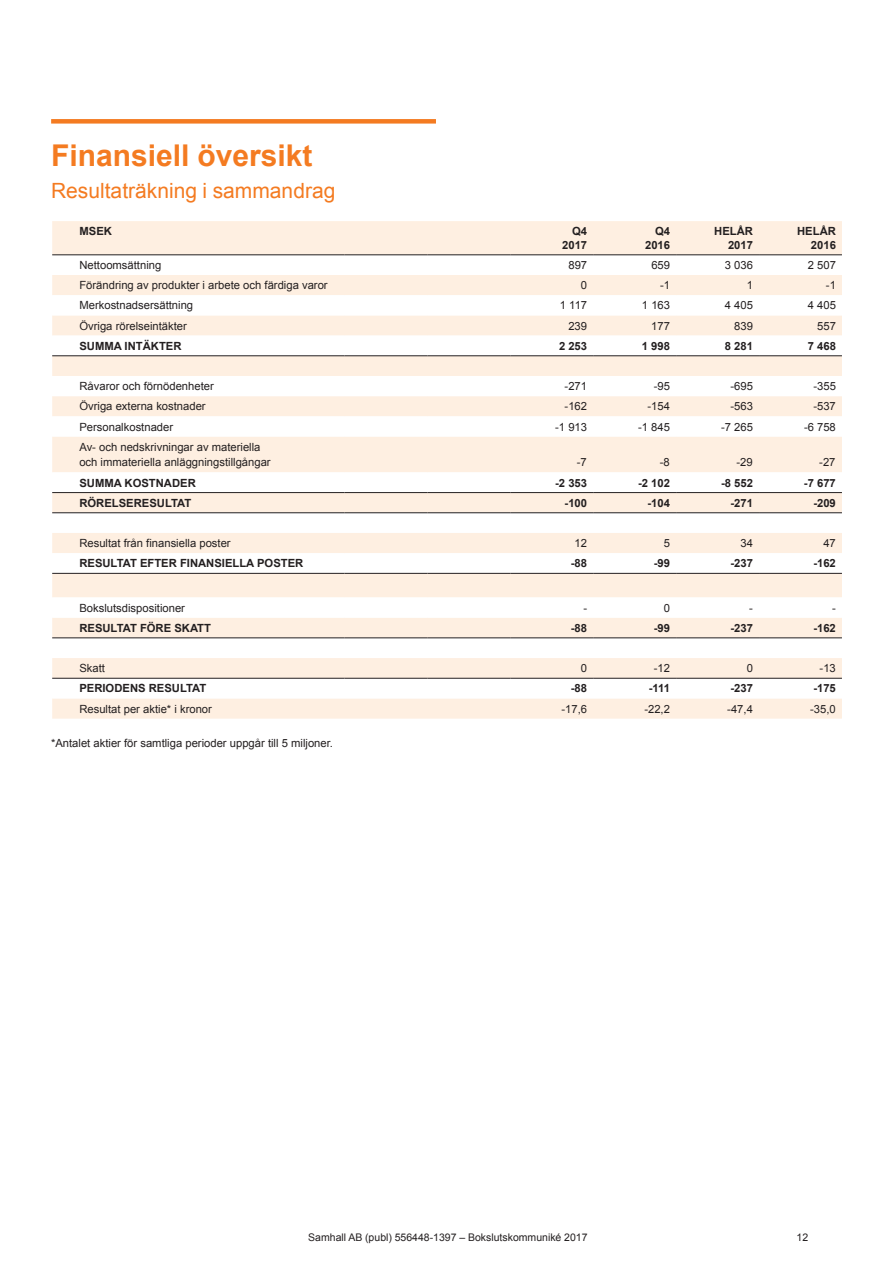
<style>
.page{position:relative;width:893px;height:1263px;background:#fff}
.page>*{position:absolute;margin:0;border:0;box-sizing:border-box;transform-origin:0 0}
.t1{font:700 30px "Arial";color:#f47b21}
.t2{font:21px "Arial";color:#f47b21}
.t3{font:11.25px/15px "Arial";color:#231f20}
.t4{font:700 11.25px/13.5px "Arial";color:#231f20;text-align:right}
.t5{font:10.5px "Arial";color:#231f20}
</style>
<div class="page">
<div style="left:51px;top:119px;width:385px;height:5px;background:#f47b21"></div>
<div style="left:52px;top:221px;width:790px;height:498px;background:#feefe1"></div>
<svg style="left:52px;top:255px;width:790px;height:443px"></svg>
<svg style="left:344px;top:255px;width:415px;height:443px"></svg>
<hr style="left:52px;top:678px;width:292px;height:1px;background:#231f20">
<hr style="left:344px;top:678px;width:83px;height:1px;background:#231f20">
<hr style="left:427px;top:678px;width:83px;height:1px;background:#231f20">
<hr style="left:510px;top:678px;width:83px;height:1px;background:#231f20">
<hr style="left:593px;top:678px;width:83px;height:1px;background:#231f20">
<hr style="left:676px;top:678px;width:83px;height:1px;background:#231f20">
<hr style="left:759px;top:678px;width:83px;height:1px;background:#231f20">
<hr style="left:52px;top:254px;width:292px;height:1px;background:#231f20">
<hr style="left:344px;top:254px;width:83px;height:1px;background:#231f20">
<hr style="left:427px;top:254px;width:83px;height:1px;background:#231f20">
<hr style="left:510px;top:254px;width:83px;height:1px;background:#231f20">
<hr style="left:593px;top:254px;width:83px;height:1px;background:#231f20">
<hr style="left:676px;top:254px;width:83px;height:1px;background:#231f20">
<hr style="left:759px;top:254px;width:83px;height:1px;background:#231f20">
<hr style="left:52px;top:355px;width:292px;height:1px;background:#231f20">
<hr style="left:344px;top:355px;width:83px;height:1px;background:#231f20">
<hr style="left:427px;top:355px;width:83px;height:1px;background:#231f20">
<hr style="left:510px;top:355px;width:83px;height:1px;background:#231f20">
<hr style="left:593px;top:355px;width:83px;height:1px;background:#231f20">
<hr style="left:676px;top:355px;width:83px;height:1px;background:#231f20">
<hr style="left:759px;top:355px;width:83px;height:1px;background:#231f20">
<hr style="left:52px;top:492px;width:292px;height:1px;background:#231f20">
<hr style="left:344px;top:492px;width:83px;height:1px;background:#231f20">
<hr style="left:427px;top:492px;width:83px;height:1px;background:#231f20">
<hr style="left:510px;top:492px;width:83px;height:1px;background:#231f20">
<hr style="left:593px;top:492px;width:83px;height:1px;background:#231f20">
<hr style="left:676px;top:492px;width:83px;height:1px;background:#231f20">
<hr style="left:759px;top:492px;width:83px;height:1px;background:#231f20">
<hr style="left:52px;top:512px;width:292px;height:1px;background:#231f20">
<hr style="left:344px;top:512px;width:83px;height:1px;background:#231f20">
<hr style="left:427px;top:512px;width:83px;height:1px;background:#231f20">
<hr style="left:510px;top:512px;width:83px;height:1px;background:#231f20">
<hr style="left:593px;top:512px;width:83px;height:1px;background:#231f20">
<hr style="left:676px;top:512px;width:83px;height:1px;background:#231f20">
<hr style="left:759px;top:512px;width:83px;height:1px;background:#231f20">
<hr style="left:52px;top:573px;width:292px;height:1px;background:#231f20">
<hr style="left:344px;top:573px;width:83px;height:1px;background:#231f20">
<hr style="left:427px;top:573px;width:83px;height:1px;background:#231f20">
<hr style="left:510px;top:573px;width:83px;height:1px;background:#231f20">
<hr style="left:593px;top:573px;width:83px;height:1px;background:#231f20">
<hr style="left:676px;top:573px;width:83px;height:1px;background:#231f20">
<hr style="left:759px;top:573px;width:83px;height:1px;background:#231f20">
<hr style="left:52px;top:637px;width:292px;height:1px;background:#231f20">
<hr style="left:344px;top:637px;width:83px;height:1px;background:#231f20">
<hr style="left:427px;top:637px;width:83px;height:1px;background:#231f20">
<hr style="left:510px;top:637px;width:83px;height:1px;background:#231f20">
<hr style="left:593px;top:637px;width:83px;height:1px;background:#231f20">
<hr style="left:676px;top:637px;width:83px;height:1px;background:#231f20">
<hr style="left:759px;top:637px;width:83px;height:1px;background:#231f20">
<h1 class="t1" style="left:51px;top:136px;width:263px">Finansiell översikt</h1>
<h2 class="t2" style="left:51px;top:177px;width:286px">Resultaträkning i sammandrag</h2>
<p class="t4" style="left:79px;top:225px;width:34px">MSEK</p>
<p class="t4" style="left:562px;top:225px;width:27px">Q4<br>2017</p>
<p class="t4" style="left:645px;top:225px;width:27px">Q4<br>2016</p>
<p class="t4" style="left:714px;top:225px;width:40px">HELÅR<br>2017</p>
<p class="t4" style="left:797px;top:225px;width:40px">HELÅR<br>2016</p>
<p class="t3" style="left:79px;top:258px;width:83px">Nettoomsättning</p>
<p class="t3" style="left:568px;top:258px;width:20px">897</p>
<p class="t3" style="left:651px;top:258px;width:20px">659</p>
<p class="t3" style="left:725px;top:258px;width:30px">3 036</p>
<p class="t3" style="left:808px;top:258px;width:30px">2 507</p>
<p class="t3" style="left:79px;top:278px;width:250px">Förändring av produkter i arbete och färdiga varor</p>
<p class="t3" style="left:581px;top:278px;width:8px">0</p>
<p class="t3" style="left:660px;top:278px;width:12px">-1</p>
<p class="t3" style="left:747px;top:278px;width:8px">1</p>
<p class="t3" style="left:826px;top:278px;width:12px">-1</p>
<p class="t3" style="left:79px;top:298px;width:115px">Merkostnadsersättning</p>
<p class="t3" style="left:560px;top:298px;width:29px">1 117</p>
<p class="t3" style="left:642px;top:298px;width:30px">1 163</p>
<p class="t3" style="left:725px;top:298px;width:30px">4 405</p>
<p class="t3" style="left:808px;top:298px;width:30px">4 405</p>
<p class="t3" style="left:79px;top:318px;width:109px">Övriga rörelseintäkter</p>
<p class="t3" style="left:568px;top:318px;width:20px">239</p>
<p class="t3" style="left:651px;top:318px;width:20px">177</p>
<p class="t3" style="left:734px;top:318px;width:20px">839</p>
<p class="t3" style="left:817px;top:318px;width:20px">557</p>
<p class="t4" style="left:79px;top:339px;width:104px">SUMMA INTÄKTER</p>
<p class="t4" style="left:559px;top:339px;width:30px">2 253</p>
<p class="t4" style="left:642px;top:339px;width:30px">1 998</p>
<p class="t4" style="left:725px;top:339px;width:30px">8 281</p>
<p class="t4" style="left:808px;top:339px;width:30px">7 468</p>
<p class="t3" style="left:79px;top:379px;width:136px">Råvaror och förnödenheter</p>
<p class="t3" style="left:565px;top:379px;width:24px">-271</p>
<p class="t3" style="left:654px;top:379px;width:18px">-95</p>
<p class="t3" style="left:730px;top:379px;width:24px">-695</p>
<p class="t3" style="left:813px;top:379px;width:24px">-355</p>
<p class="t3" style="left:79px;top:399px;width:128px">Övriga externa kostnader</p>
<p class="t3" style="left:565px;top:399px;width:24px">-162</p>
<p class="t3" style="left:647px;top:399px;width:24px">-154</p>
<p class="t3" style="left:730px;top:399px;width:24px">-563</p>
<p class="t3" style="left:813px;top:399px;width:24px">-537</p>
<p class="t3" style="left:79px;top:419px;width:95px">Personalkostnader</p>
<p class="t3" style="left:555px;top:419px;width:33px">-1 913</p>
<p class="t3" style="left:638px;top:419px;width:33px">-1 845</p>
<p class="t3" style="left:721px;top:419px;width:33px">-7 265</p>
<p class="t3" style="left:804px;top:419px;width:33px">-6 758</p>
<p class="t3" style="left:79px;top:439px;width:193px">Av- och nedskrivningar av materiella och immateriella anläggningstillgångar</p>
<p class="t3" style="left:577px;top:455px;width:12px">-7</p>
<p class="t3" style="left:660px;top:455px;width:12px">-8</p>
<p class="t3" style="left:736px;top:455px;width:18px">-29</p>
<p class="t3" style="left:819px;top:455px;width:18px">-27</p>
<p class="t4" style="left:79px;top:476px;width:118px">SUMMA KOSTNADER</p>
<p class="t4" style="left:555px;top:476px;width:33px">-2 353</p>
<p class="t4" style="left:638px;top:476px;width:33px">-2 102</p>
<p class="t4" style="left:721px;top:476px;width:33px">-8 552</p>
<p class="t4" style="left:804px;top:476px;width:33px">-7 677</p>
<p class="t4" style="left:79px;top:496px;width:113px">RÖRELSERESULTAT</p>
<p class="t4" style="left:565px;top:496px;width:24px">-100</p>
<p class="t4" style="left:647px;top:496px;width:24px">-104</p>
<p class="t4" style="left:730px;top:496px;width:24px">-271</p>
<p class="t4" style="left:813px;top:496px;width:24px">-209</p>
<p class="t3" style="left:79px;top:536px;width:153px">Resultat från finansiella poster</p>
<p class="t3" style="left:575px;top:536px;width:14px">12</p>
<p class="t3" style="left:664px;top:536px;width:8px">5</p>
<p class="t3" style="left:740px;top:536px;width:14px">34</p>
<p class="t3" style="left:823px;top:536px;width:14px">47</p>
<p class="t4" style="left:79px;top:557px;width:225px">RESULTAT EFTER FINANSIELLA POSTER</p>
<p class="t4" style="left:571px;top:557px;width:18px">-88</p>
<p class="t4" style="left:654px;top:557px;width:18px">-99</p>
<p class="t4" style="left:730px;top:557px;width:24px">-237</p>
<p class="t4" style="left:813px;top:557px;width:24px">-162</p>
<p class="t3" style="left:79px;top:600px;width:107px">Bokslutsdispositioner</p>
<p class="t3" style="left:583px;top:600px;width:5px">-</p>
<p class="t3" style="left:664px;top:600px;width:8px">0</p>
<p class="t3" style="left:749px;top:600px;width:5px">-</p>
<p class="t3" style="left:832px;top:600px;width:5px">-</p>
<p class="t4" style="left:79px;top:621px;width:133px">RESULTAT FÖRE SKATT</p>
<p class="t4" style="left:571px;top:621px;width:18px">-88</p>
<p class="t4" style="left:654px;top:621px;width:18px">-99</p>
<p class="t4" style="left:730px;top:621px;width:24px">-237</p>
<p class="t4" style="left:813px;top:621px;width:24px">-162</p>
<p class="t3" style="left:79px;top:661px;width:27px">Skatt</p>
<p class="t3" style="left:581px;top:661px;width:8px">0</p>
<p class="t3" style="left:654px;top:661px;width:18px">-12</p>
<p class="t3" style="left:747px;top:661px;width:8px">0</p>
<p class="t3" style="left:820px;top:661px;width:18px">-13</p>
<p class="t4" style="left:79px;top:682px;width:128px">PERIODENS RESULTAT</p>
<p class="t4" style="left:571px;top:682px;width:18px">-88</p>
<p class="t4" style="left:649px;top:682px;width:23px">-111</p>
<p class="t4" style="left:730px;top:682px;width:24px">-237</p>
<p class="t4" style="left:813px;top:682px;width:24px">-175</p>
<p class="t3" style="left:79px;top:701px;width:134px">Resultat per aktie* i kronor</p>
<p class="t3" style="left:561px;top:701px;width:27px">-17,6</p>
<p class="t3" style="left:644px;top:701px;width:27px">-22,2</p>
<p class="t3" style="left:727px;top:701px;width:27px">-47,4</p>
<p class="t3" style="left:810px;top:701px;width:27px">-35,0</p>
<p class="t3" style="left:51px;top:735px;width:284px">*Antalet aktier för samtliga perioder uppgår till 5 miljoner.</p>
<p class="t5" style="left:308px;top:1230px;width:281px">Samhall AB (publ) 556448-1397 – Bokslutskommuniké 2017</p>
<p class="t5" style="left:797px;top:1230px;width:13px">12</p>
</div>
